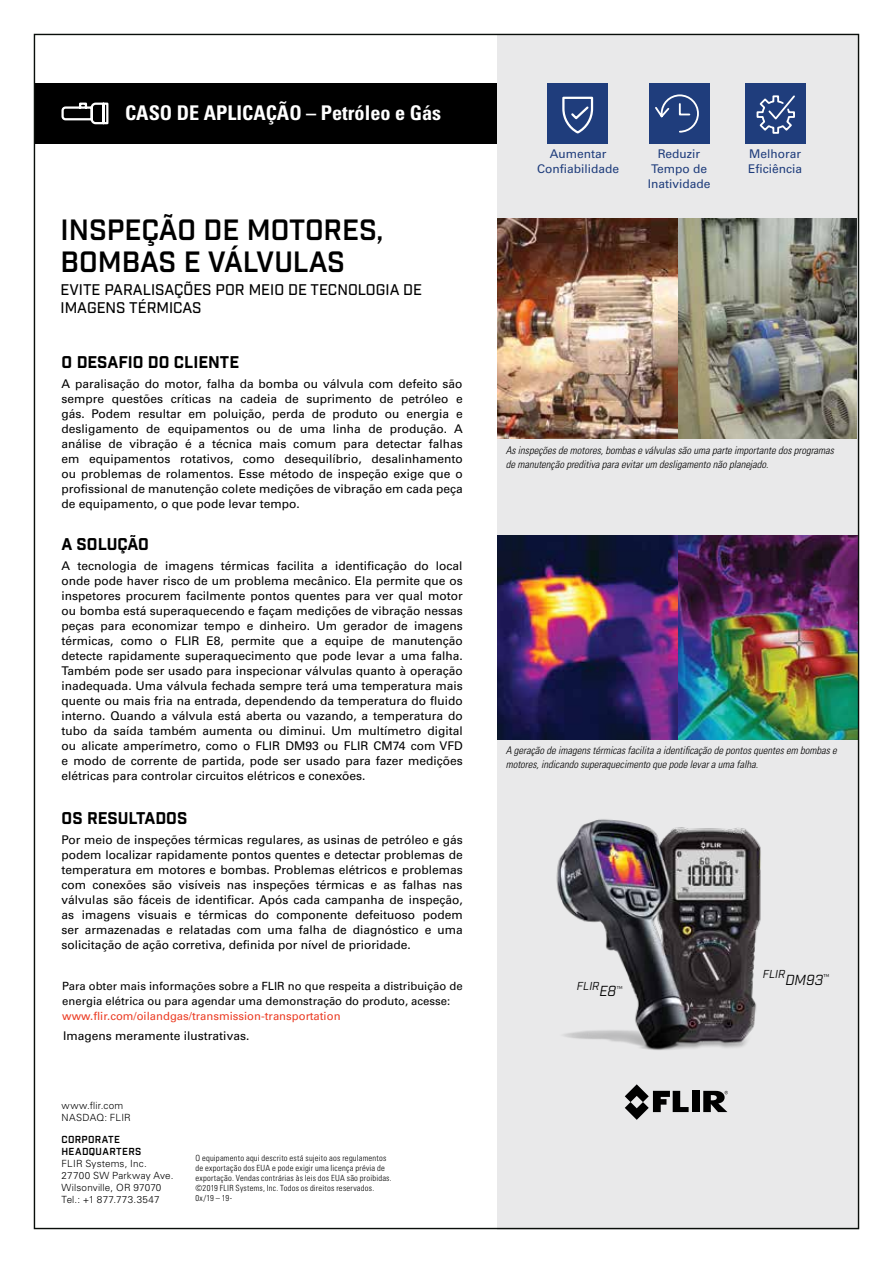
<style>
.page{position:relative;width:893px;height:1263px;background:#fff}
.page>*{position:absolute;margin:0;border:0;box-sizing:border-box;transform-origin:0 0}
.t1{font:600 28.5px/31.5px "Industry";color:#000}
.t2{font:700 condensed 20.25px "Univers LT Std";color:#fff}
.t3{font:700 16.5px "Industry";color:#000}
.t4{font:500 15px/18px "Industry";color:#000}
.t5{font:italic 14.1px "Industry";color:#000}
.t6{font:12px/15px "Univers LT Std";color:#000;text-align:justify}
.t7{font:12px/15px "Univers LTCYR 55 Roman";color:#000;text-align:justify}
.t8{font:12px/15px "Univers LTCYR 55 Roman";color:#1f3d7c;text-align:center}
.t9{font:11.25px/15px "Univers LTCYR 55 Roman";color:#000}
.t10{font:11.25px "Univers LTCYR 55 Roman";color:#eb3d25}
.t11{font:italic 11.25px "Industry";color:#000}
.t12{font:italic 300 condensed 10.5px/13.5px "Univers LT Std";color:#000}
.t13{font:300 9.9px/12px "Univers LT Std";letter-spacing:.015em;color:#000}
.t14{font:600 9.9px/12px "Industry";letter-spacing:.035em;color:#000}
.t15{font:300 condensed 8.55px/10.2px "Univers LT Std";letter-spacing:.025em;color:#000}
</style>
<div class="page">
<div style="left:497px;top:34px;width:361px;height:1195px;background:#e9e9ea"></div>
<div style="left:692px;top:1091px;width:8px;height:21px;background:#000"></div>
<svg style="left:625px;top:1105px;width:64px;height:15px"></svg>
<svg style="left:703px;top:1105px;width:25px;height:7px"></svg>
<img style="left:497px;top:535px;width:360px;height:205px">
<img style="left:497px;top:219px;width:359px;height:219px">
<div style="left:34px;top:83px;width:463px;height:61px;background:#000"></div>
<div style="left:547px;top:83px;width:61px;height:61px;background:#1f3d7c"></div>
<svg style="left:562px;top:96px;width:32px;height:38px"></svg>
<svg style="left:61px;top:102px;width:48px;height:23px"></svg>
<div style="left:649px;top:83px;width:61px;height:61px;background:#1f3d7c"></div>
<svg style="left:655px;top:94px;width:44px;height:39px"></svg>
<div style="left:745px;top:83px;width:60px;height:61px;background:#1f3d7c"></div>
<svg style="left:756px;top:95px;width:39px;height:39px"></svg>
<img style="left:556px;top:819px;width:205px;height:286px">
<h2 class="t2" style="left:125px;top:101px;width:318px">CASO DE APLICAÇÃO – Petróleo e Gás</h2>
<h1 class="t1" style="left:61px;top:216px;width:324px">INSPEÇÃO DE MOTORES,<br>BOMBAS E VÁLVULAS</h1>
<p class="t4" style="left:61px;top:281px;width:363px">EVITE PARALISAÇÕES POR MEIO DE TECNOLOGIA DE<br>IMAGENS TÉRMICAS</p>
<h3 class="t3" style="left:62px;top:352px;width:179px">O DESAFIO DO CLIENTE</h3>
<p class="t6" style="left:62px;top:376px;width:403px">A paralisação do motor, falha da bomba ou válvula com defeito são sempre questões críticas na cadeia de suprimento de petróleo e gás. Podem resultar em poluição, perda de produto ou energia e desligamento de equipamentos ou de uma linha de produção. A análise de vibração é a técnica mais comum para detectar falhas em equipamentos rotativos, como desequilíbrio, desalinhamento ou problemas de rolamentos. Esse método de inspeção exige que o profissional de manutenção colete medições de vibração em cada peça de equipamento, o que pode levar tempo.</p>
<h3 class="t3" style="left:62px;top:534px;width:89px">A SOLUÇÃO</h3>
<p class="t6" style="left:62px;top:558px;width:403px">A tecnologia de imagens térmicas facilita a identificação do local onde pode haver risco de um problema mecânico. Ela permite que os inspetores procurem facilmente pontos quentes para ver qual motor ou bomba está superaquecendo e façam medições de vibração nessas peças para economizar tempo e dinheiro. Um gerador de imagens térmicas, como o FLIR E8, permite que a equipe de manutenção detecte rapidamente superaquecimento que pode levar a uma falha.<br>Também pode ser usado para inspecionar válvulas quanto à operação inadequada. Uma válvula fechada sempre terá uma temperatura mais quente ou mais fria na entrada, dependendo da temperatura do fluido interno. Quando a válvula está aberta ou vazando, a temperatura do tubo da saída também aumenta ou diminui. Um multímetro digital ou alicate amperímetro, como o FLIR DM93 ou FLIR CM74 com VFD e modo de corrente de partida, pode ser usado para fazer medições elétricas para controlar circuitos elétricos e conexões.</p>
<h3 class="t3" style="left:62px;top:808px;width:127px">OS RESULTADOS</h3>
<p class="t7" style="left:62px;top:831px;width:403px">Por meio de inspeções térmicas regulares, as usinas de petróleo e gás podem localizar rapidamente pontos quentes e detectar problemas de temperatura em motores e bombas. Problemas elétricos e problemas com conexões são visíveis nas inspeções térmicas e as falhas nas válvulas são fáceis de identificar. Após cada campanha de inspeção, as imagens visuais e térmicas do componente defeituoso podem ser armazenadas e relatadas com uma falha de diagnóstico e uma solicitação de ação corretiva, definida por nível de prioridade.</p>
<p class="t9" style="left:62px;top:978px;width:402px">Para obter mais informações sobre a FLIR no que respeita a distribuição de energia elétrica ou para agendar uma demonstração do produto, acesse:</p>
<p class="t10" style="left:62px;top:1008px;width:280px">www.flir.com/oilandgas/transmission-transportation</p>
<p class="t6" style="left:63px;top:1028px;width:188px">Imagens meramente ilustrativas.</p>
<p class="t13" style="left:62px;top:1099px;width:71px">www.flir.com<br>NASDAQ: FLIR</p>
<p class="t14" style="left:62px;top:1134px;width:81px">CORPORATE<br>HEADQUARTERS</p>
<p class="t13" style="left:62px;top:1158px;width:113px">FLIR Systems, Inc.<br>27700 SW Parkway Ave.<br>Wilsonville, OR 97070<br>Tel.: +1 877.773.3547</p>
<p class="t15" style="left:196px;top:1152px;width:198px">O equipamento aqui descrito está sujeito aos regulamentos de exportação dos EUA e pode exigir uma licença prévia de exportação. Vendas contrárias às leis dos EUA são proibidas. ©2019 FLIR Systems, Inc. Todos os direitos reservados.<br>0x/19 – 19-</p>
<p class="t8" style="left:537px;top:146px;width:84px">Aumentar<br>Confiabilidade</p>
<p class="t8" style="left:648px;top:146px;width:64px">Reduzir<br>Tempo de<br>Inatividade</p>
<p class="t8" style="left:748px;top:146px;width:55px;text-align:left">Melhorar<br>Eficiência</p>
<p class="t12" style="left:506px;top:444px;width:330px">As inspeções de motores, bombas e válvulas são uma parte importante dos programas de manutenção preditiva para evitar um desligamento não planejado.</p>
<p class="t12" style="left:506px;top:744px;width:333px">A geração de imagens térmicas facilita a identificação de pontos quentes em bombas e motores, indicando superaquecimento que pode levar a uma falha.</p>
<p class="t11" style="left:577px;top:979px;width:24px">FLIR</p>
<p class="t5" style="left:599px;top:983px;width:25px">E8<sup>™</sup></p>
<p class="t11" style="left:763px;top:967px;width:24px">FLIR</p>
<p class="t5" style="left:785px;top:971px;width:45px">DM93<sup>™</sup></p>
</div>
